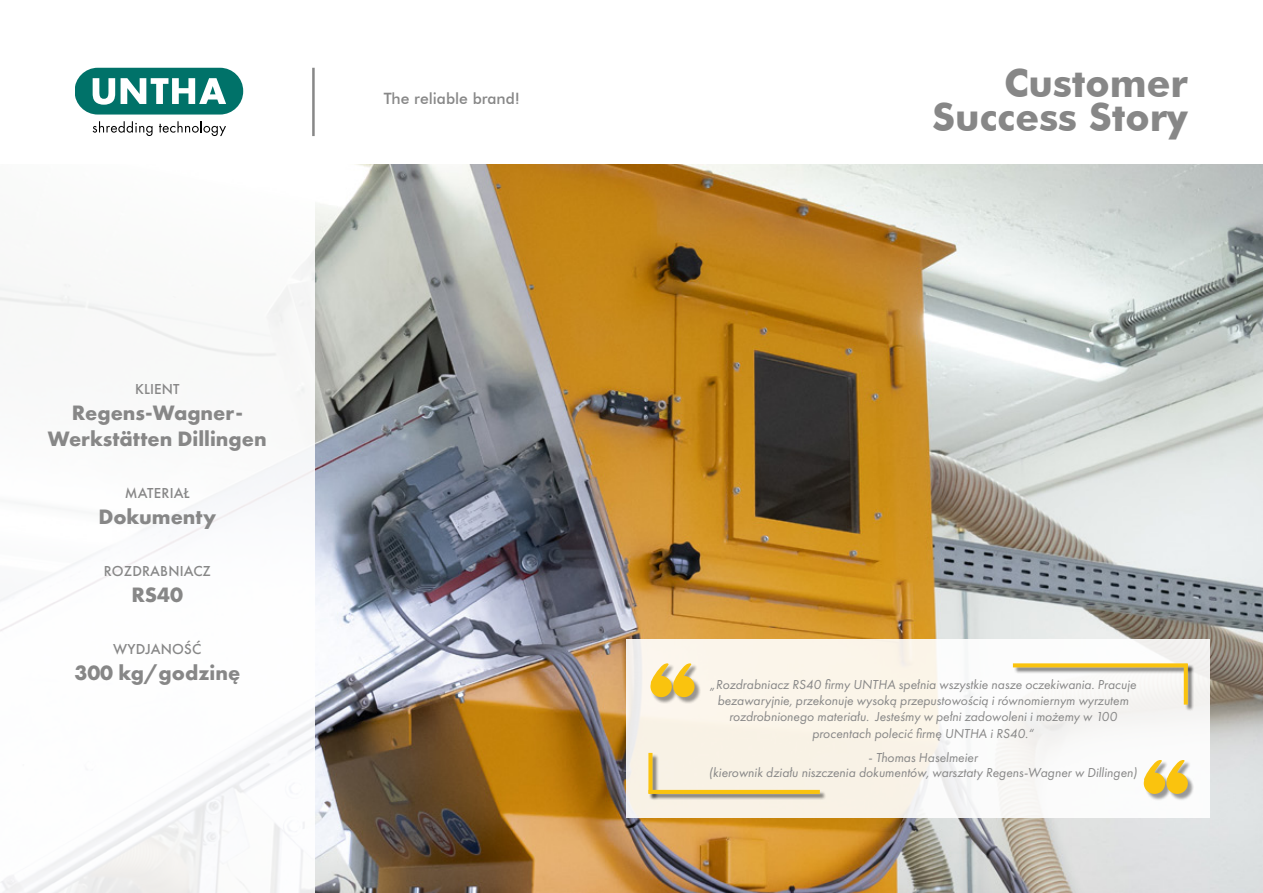
<style>
.page{position:relative;width:1263px;height:893px;background:#fff}
.page>*{position:absolute;margin:0;border:0;box-sizing:border-box;transform-origin:0 0}
.t1{font:700 38.85px/33.9px "Futura BT";color:#878787;text-align:right}
.t2{font:700 21.6px/26px "Futura PT";color:#878787;text-align:center}
.t3{font:500 15.6px "Futura BT";color:#878787}
.t4{font:500 15px "Futura PT";letter-spacing:.01em;color:#878787}
.t5{font:italic 13.5px/16.2px "Futura PT";color:#878787;text-align:center}
</style>
<div class="page">
<img style="left:315px;top:164px;width:948px;height:729px">
<div style="left:75px;top:68px;width:168px;height:47px;background:#007269;border-radius:23px"></div>
<svg style="left:93px;top:78px;width:22px;height:27px"></svg>
<svg style="left:121px;top:78px;width:105px;height:26px"></svg>
<svg style="left:93px;top:121px;width:60px;height:15px"></svg>
<svg style="left:159px;top:121px;width:67px;height:15px"></svg>
<hr style="left:312px;top:68px;width:3px;height:68px;background:#878787">
<div style="left:626px;top:639px;width:584px;height:179px;background:linear-gradient(to right,#f9f2e4,#f9f9fb)"></div>
<div style="left:651px;top:664px;width:50px;height:40px;background:#000;opacity:.4"></div>
<svg style="left:650px;top:663px;width:44px;height:34px"></svg>
<div style="left:1145px;top:761px;width:49px;height:40px;background:#000;opacity:.4"></div>
<svg style="left:1144px;top:759px;width:44px;height:35px"></svg>
<div style="left:649px;top:754px;width:10px;height:46px;background:#000;opacity:.5"></div>
<svg style="left:648px;top:753px;width:4px;height:37px"></svg>
<div style="left:650px;top:791px;width:177px;height:10px;background:#000;opacity:.5"></div>
<hr style="left:648px;top:790px;width:172px;height:4px;background:#fac30e">
<div style="left:1014px;top:664px;width:180px;height:10px;background:#000;opacity:.5"></div>
<svg style="left:1013px;top:663px;width:175px;height:4px"></svg>
<div style="left:1185px;top:665px;width:9px;height:46px;background:#000;opacity:.5"></div>
<svg style="left:1184px;top:664px;width:4px;height:41px"></svg>
<p class="t4" style="left:135px;top:380px;width:46px">KLIENT</p>
<h2 class="t2" style="left:48px;top:399px;width:220px">Regens-Wagner-<br>Werkstätten Dillingen</h2>
<p class="t4" style="left:125px;top:484px;width:66px">MATERIAŁ</p>
<h2 class="t2" style="left:98px;top:503px;width:119px">Dokumenty</h2>
<p class="t4" style="left:104px;top:562px;width:109px">ROZDRABNIACZ</p>
<h2 class="t2" style="left:131px;top:581px;width:53px">RS40</h2>
<p class="t4" style="left:113px;top:640px;width:90px">WYDJANOŚĆ</p>
<h2 class="t2" style="left:74px;top:659px;width:167px">300 kg/godzinę</h2>
<p class="t3" style="left:384px;top:89px;width:138px">The reliable brand!</p>
<h1 class="t1" style="left:932px;top:66px;width:257px">Customer<br>Success Story</h1>
<p class="t5" style="left:710px;top:676px;width:428px">„Rozdrabniacz RS40 firmy UNTHA spełnia wszystkie nasze oczekiwania. Pracuje bezawaryjnie, przekonuje wysoką przepustowością i równomiernym wyrzutem rozdrobnionego materiału. Jesteśmy w pełni zadowoleni i możemy w 100 procentach polecić firmę UNTHA i RS40.“</p>
<p class="t5" style="left:709px;top:750px;width:430px;line-height:15px">- Thomas Haselmeier<br>(kierownik działu niszczenia dokumentów, warsztaty Regens-Wagner w Dillingen)</p>
</div>
